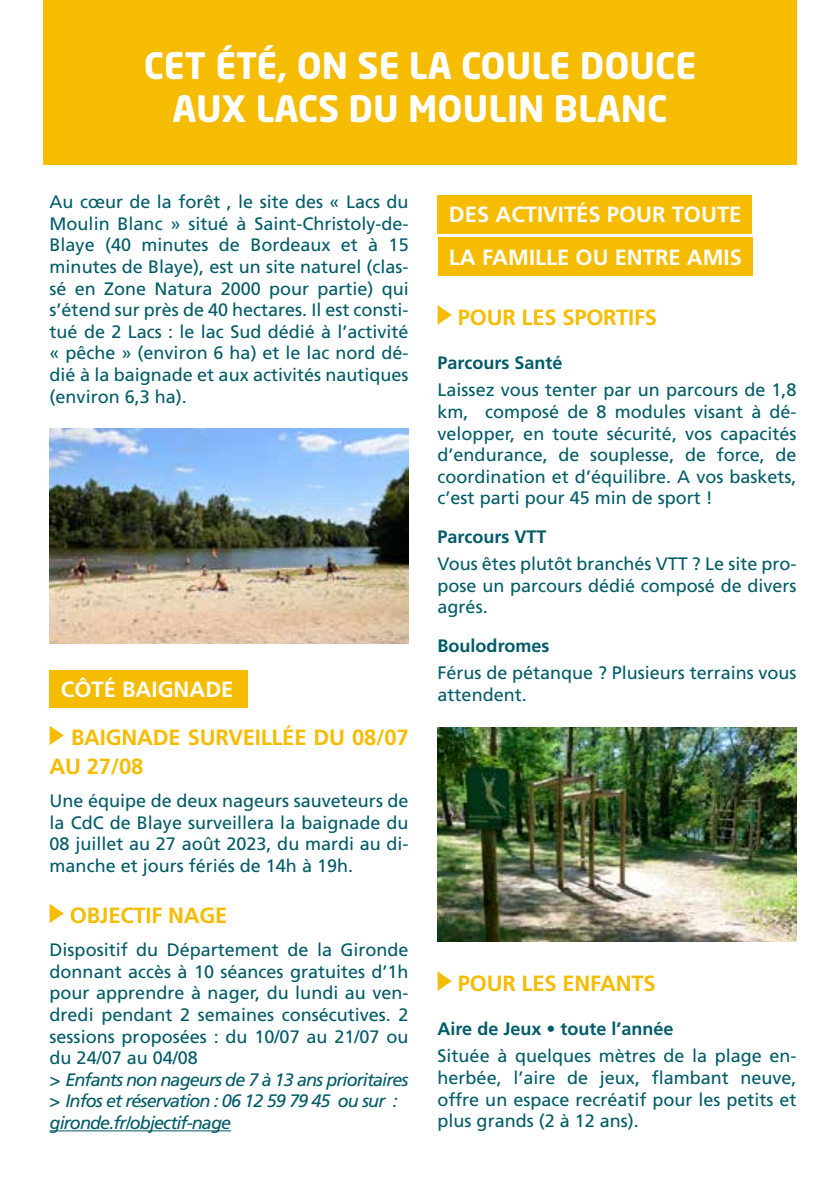
<style>
.page{position:relative;width:840px;height:1191px;background:#fff}
.page>*{position:absolute;margin:0;border:0;box-sizing:border-box;transform-origin:0 0}
.t1{font:700 36px/43.2px "Neo Sans Std";color:#fff;text-align:center}
.t2{font:700 22px/28.8px "Frutiger LT Std";letter-spacing:-.01em;color:#f5bc02}
.t3{font:700 22px/42.2px "Frutiger LT Std";color:#fff}
.t4{font:18px/21.6px "Frutiger LT Std";color:#005c68;text-align:justify}
.t5{font:18px/21.6px "Frutiger LT Std";color:#005b68;text-align:justify}
.t6{font:italic 18px/21.6px "Frutiger LT Std";letter-spacing:-.05em;color:#005b68}
.t7{font:700 18px "Frutiger LT Std";color:#005b68}
.s1{font-style:normal}
</style>
<div class="page">
<div style="left:43px;top:0;width:753px;height:164px;background:#f5bc02"></div>
<hr style="left:50px;top:1130px;width:181px;height:1px;background:#005b68">
<img style="left:50px;top:429px;width:358px;height:214px">
<div style="left:50px;top:669px;width:198px;height:38px;background:#f5bc02"></div>
<svg style="left:50px;top:726px;width:14px;height:19px"></svg>
<svg style="left:50px;top:904px;width:14px;height:19px"></svg>
<div style="left:437px;top:195px;width:314px;height:38px;background:#f5bc02"></div>
<div style="left:437px;top:237px;width:315px;height:39px;background:#f5bc02"></div>
<svg style="left:437px;top:305px;width:14px;height:20px"></svg>
<img style="left:437px;top:727px;width:359px;height:214px">
<svg style="left:437px;top:971px;width:14px;height:20px"></svg>
<h1 class="t1" style="left:144px;top:43px;width:553px">CET ÉTÉ, ON SE LA COULE DOUCE<br>AUX LACS DU MOULIN BLANC</h1>
<p class="t4" style="left:50px;top:191px;width:360px">Au cœur de la forêt , le site des « Lacs du Moulin Blanc » situé à Saint-Christoly-de-Blaye (40 minutes de Bordeaux et à 15 minutes de Blaye), est un site naturel (clas&shy;sé en Zone Natura 2000 pour partie) qui s’étend sur près de 40 hectares. Il est consti&shy;tué de 2 Lacs : le lac Sud dédié à l’activité « pêche » (environ 6 ha) et le lac nord dé&shy;dié à la baignade et aux activités nautiques (environ 6,3 ha).</p>
<p class="t3" style="left:61px;top:668px;width:174px">CÔTÉ BAIGNADE</p>
<p class="t2" style="left:50px;top:723px;width:360px;text-indent:21px">BAIGNADE SURVEILLÉE DU 08/07<br>AU 27/08</p>
<p class="t5" style="left:50px;top:790px;width:360px">Une équipe de deux nageurs sauveteurs de la CdC de Blaye surveillera la baignade du 08 juillet au 27 août 2023, du mardi au di&shy;manche et jours fériés de 14h à 19h.</p>
<p class="t2" style="left:70px;top:901px;width:159px">OBJECTIF NAGE</p>
<p class="t5" style="left:50px;top:939px;width:360px">Dispositif du Département de la Gironde donnant accès à 10 séances gratuites d’1h pour apprendre à nager, du lundi au ven&shy;dredi pendant 2 semaines consécutives. 2 sessions proposées : du 10/07 au 21/07 ou du 24/07 au 04/08</p>
<p class="t6" style="left:50px;top:1069px;width:360px">&gt; Enfants non nageurs de 7 à 13 ans prioritaires <span class="s1">&gt;</span> Infos et réservation : 06 12 59 79 45 ou sur : gironde.fr/objectif-nage</p>
<p class="t3" style="left:448px;top:194px;width:294px">DES ACTIVITÉS POUR TOUTE<br>LA FAMILLE OU ENTRE AMIS</p>
<p class="t2" style="left:457px;top:303px;width:201px">POUR LES SPORTIFS</p>
<p class="t7" style="left:437px;top:352px;width:126px">Parcours Santé</p>
<p class="t4" style="left:437px;top:379px;width:360px">Laissez vous tenter par un parcours de 1,8 km, composé de 8 modules visant à dé&shy;velopper, en toute sécurité, vos capacités d’endurance, de souplesse, de force, de coordination et d’équilibre. A vos baskets, c’est parti pour 45 min de sport !</p>
<p class="t7" style="left:437px;top:526px;width:110px">Parcours VTT</p>
<p class="t4" style="left:437px;top:553px;width:360px">Vous êtes plutôt branchés VTT ? Le site pro&shy;pose un parcours dédié composé de divers agrés.</p>
<p class="t7" style="left:437px;top:635px;width:113px">Boulodromes</p>
<p class="t4" style="left:437px;top:662px;width:360px">Férus de pétanque ? Plusieurs terrains vous attendent.</p>
<p class="t2" style="left:457px;top:969px;width:199px">POUR LES ENFANTS</p>
<p class="t7" style="left:437px;top:1018px;width:237px">Aire de Jeux • toute l’année</p>
<p class="t4" style="left:437px;top:1045px;width:360px">Située à quelques mètres de la plage en&shy;herbée, l’aire de jeux, flambant neuve, offre un espace recréatif pour les petits et plus grands (2 à 12 ans).</p>
</div>
